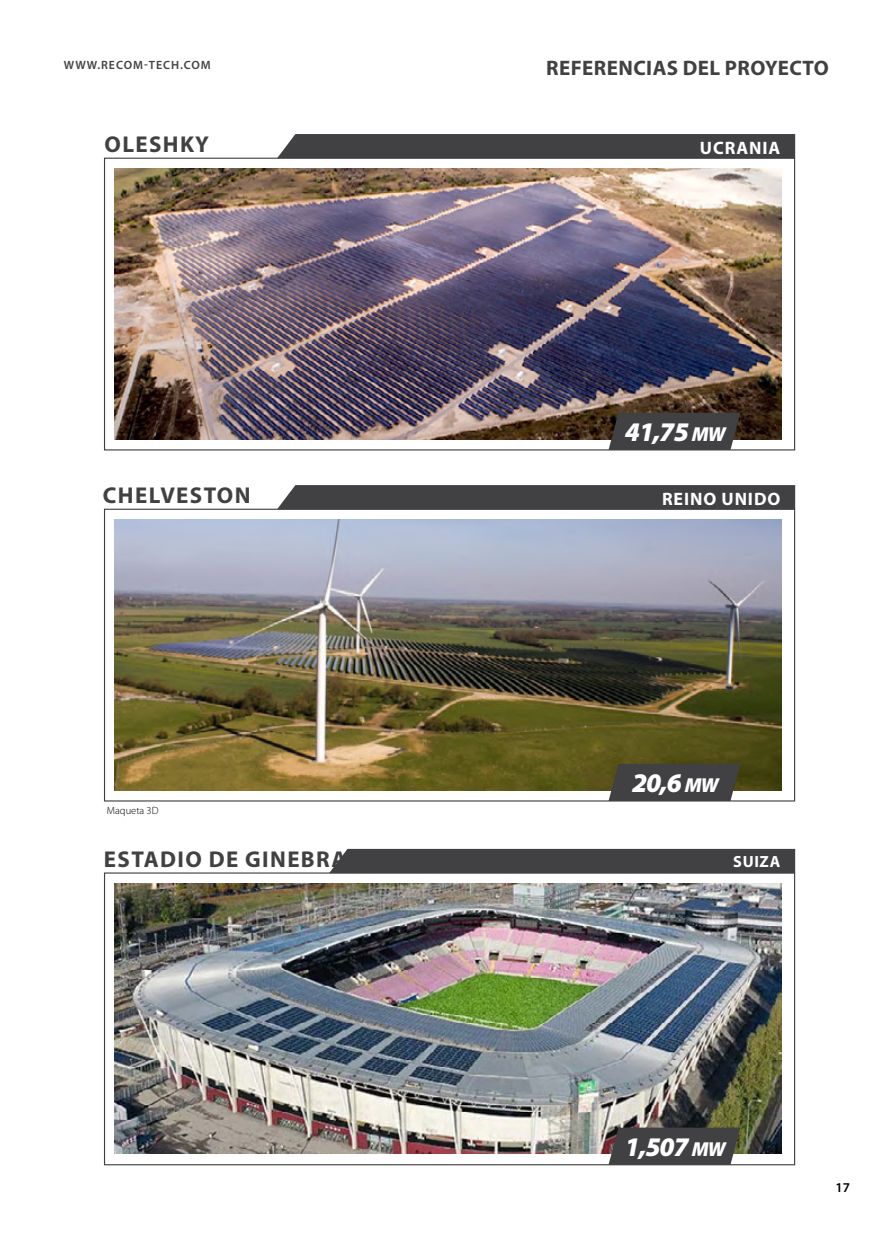
<style>
.page{position:relative;width:893px;height:1234px;background:#fff}
.page>*{position:absolute;margin:0;border:0;box-sizing:border-box;transform-origin:0 0}
.t1{font:italic 900 27px "Myriad Pro";letter-spacing:-.04em;color:#fff}
.t2{font:700 22.95px "Myriad Pro";letter-spacing:.06em;color:#414042}
.t3{font:700 21px "Myriad Pro";letter-spacing:.02em;color:#414042}
.t4{font:700 18px "Myriad Pro";letter-spacing:.05em;color:#fff}
.t5{font:700 16.2px "Myriad Pro";letter-spacing:.04em;color:#fff}
.t6{font:600 13.5px "Myriad Pro";color:#000}
.t7{font:600 12px "Myriad Pro";letter-spacing:.08em;color:#414042}
.t8{font:300 10.5px "Myriad Pro";color:#000}
.s1{font-size:20.25px}
</style>
<div class="page">
<div style="left:277px;top:134px;width:518px;height:24px;background:#414042"></div>
<div style="left:277px;top:485px;width:518px;height:24px;background:#414042"></div>
<div style="left:329px;top:848px;width:466px;height:25px;background:#414042"></div>
<img style="left:114px;top:168px;width:668px;height:271px">
<img style="left:114px;top:519px;width:668px;height:271px">
<img style="left:114px;top:883px;width:668px;height:270px">
<svg style="left:608px;top:412px;width:132px;height:38px;background:#444142"></svg>
<svg style="left:608px;top:763px;width:132px;height:37px;background:#454441"></svg>
<svg style="left:608px;top:1127px;width:132px;height:37px;background:#464445"></svg>
<p class="t7" style="left:64px;top:57px;width:148px">WWW.RECOM-TECH.COM</p>
<p class="t3" style="left:546px;top:55px;width:284px">REFERENCIAS DEL PROYECTO</p>
<p class="t2" style="left:105px;top:129px;width:106px">OLESHKY</p>
<p class="t4" style="left:700px;top:136px;width:82px">UCRANIA</p>
<p class="t1" style="left:625px;top:414px;width:102px">41,75 <span class="s1">MW</span></p>
<p class="t2" style="left:103px;top:480px;width:149px">CHELVESTON</p>
<p class="t4" style="left:662px;top:487px;width:120px">REINO UNIDO</p>
<p class="t1" style="left:632px;top:764px;width:88px">20,6 <span class="s1">MW</span></p>
<p class="t8" style="left:107px;top:804px;width:53px">Maqueta 3D</p>
<p class="t2" style="left:104px;top:844px;width:244px">ESTADIO DE GINEBRA</p>
<p class="t5" style="left:733px;top:851px;width:49px">SUIZA</p>
<p class="t1" style="left:625px;top:1128px;width:102px">1,507 <span class="s1">MW</span></p>
<p class="t6" style="left:836px;top:1178px;width:16px">17</p>
</div>
